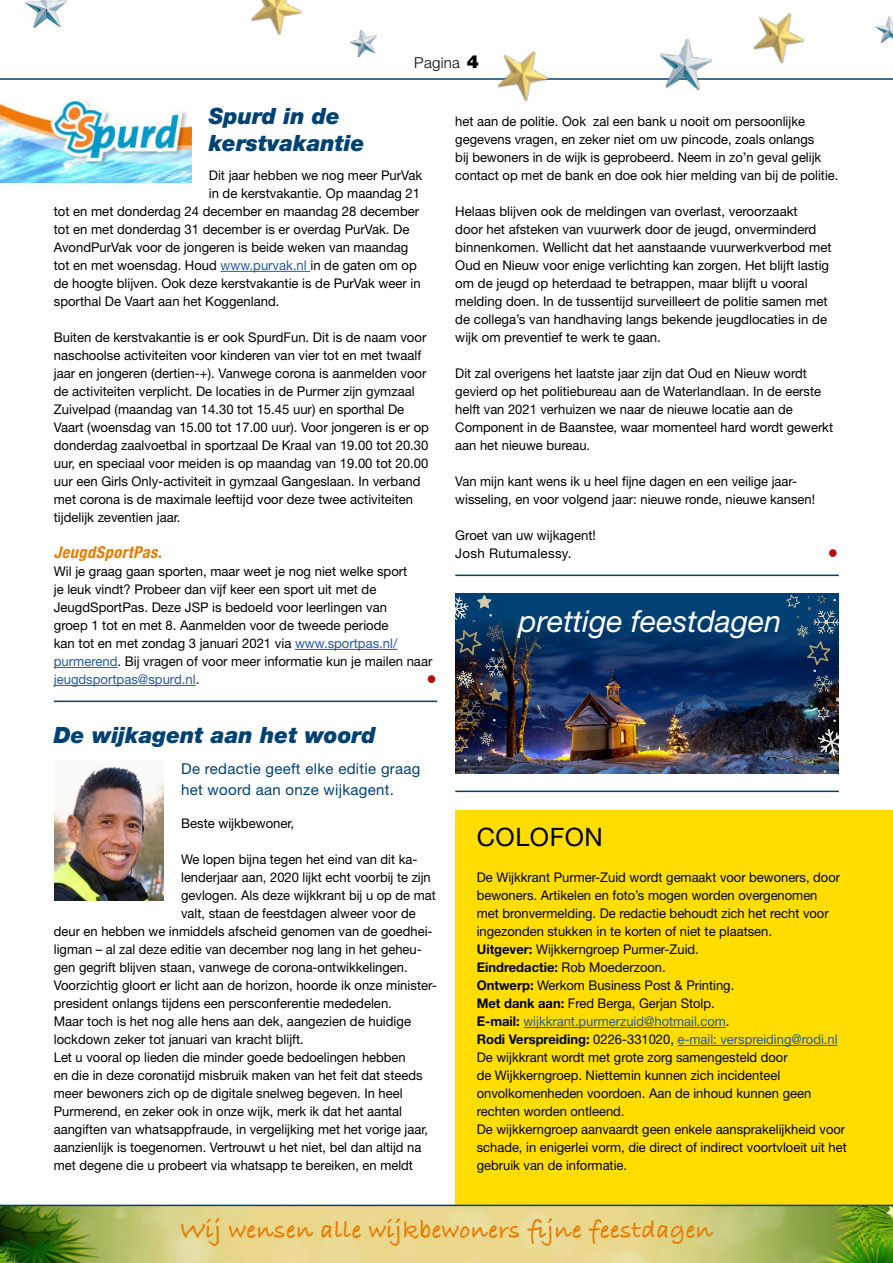
<style>
.page{position:relative;width:893px;height:1263px;background:#fff}
.page>*{position:absolute;margin:0;border:0;box-sizing:border-box;transform-origin:0 0}
.t1{font:italic 30.3px "Helvetica Neue";color:#fff}
.t2{font:700 25.35px "Bradley Hand ITCTT";letter-spacing:.02em;color:#e77b00}
.t3{font:25.35px "Helvetica Neue";letter-spacing:.02em;color:#000}
.t4{font:italic 900 22.5px/27px "Helvetica Neue";color:#004174}
.t5{font:italic 700 condensed 16.35px "Helvetica Neue";letter-spacing:.03em;color:#e77b00}
.t6{font:15px/21px "Helvetica Neue";letter-spacing:.02em;color:#004174}
.t7{font:300 15px "Helvetica Neue";letter-spacing:.02em;color:#000}
.t8{font:13.35px/18px "Helvetica Neue";color:#000}
.t9{font:13.35px "Wingdings";color:#b20e10}
.s1{font-weight:900;font-size:18px}
.s2{color:#275b9b}
.s3{font-weight:700}
</style>
<div class="page">
<div style="left:455px;top:810px;width:438px;height:406px;background:#fd0"></div>
<hr style="left:523px;top:1027px;width:203px;height:1px;background:#275b9b">
<hr style="left:677px;top:1045px;width:161px;height:1px;background:#275b9b">
<img style="left:0;top:1206px;width:893px;height:57px">
<hr style="left:0;top:1205px;width:893px;height:1px;background:#004174">
<hr style="left:0;top:78px;width:893px;height:2px;background:#004174">
<img style="left:350px;top:29px;width:27px;height:29px">
<img style="left:876px;top:16px;width:17px;height:27px">
<img style="left:26px;top:0;width:40px;height:27px">
<img style="left:656px;top:39px;width:58px;height:52px">
<img style="left:251px;top:0;width:51px;height:35px">
<img style="left:488px;top:51px;width:70px;height:51px">
<img style="left:753px;top:13px;width:52px;height:51px">
<hr style="left:221px;top:271px;width:89px;height:1px;background:#275b9b">
<hr style="left:295px;top:649px;width:102px;height:1px;background:#275b9b">
<hr style="left:54px;top:667px;width:64px;height:1px;background:#275b9b">
<hr style="left:54px;top:685px;width:142px;height:1px;background:#275b9b">
<hr style="left:54px;top:701px;width:383px;height:1px;background:#004174">
<hr style="left:455px;top:575px;width:384px;height:1px;background:#004174">
<hr style="left:455px;top:791px;width:384px;height:1px;background:#004174">
<img style="left:54px;top:766px;width:109px;height:134px">
<img style="left:0;top:98px;width:192px;height:84px">
<img style="left:508px;top:594px;width:279px;height:179px">
<img style="left:455px;top:594px;width:53px;height:179px">
<img style="left:787px;top:594px;width:52px;height:180px">
<p class="t7" style="left:414px;top:53px;width:66px">Pagina <span class="s1">4</span></p>
<h3 class="t4" style="left:209px;top:102px;width:157px">Spurd in de kerstvakantie</h3>
<p class="t8" style="left:209px;top:166px;width:215px">Dit jaar hebben we nog meer PurVak</p>
<p class="t8" style="left:209px;top:184px;width:213px">in de kerstvakantie. Op maandag 21</p>
<p class="t8" style="left:54px;top:202px;width:367px">tot en met donderdag 24 december en maandag 28 december</p>
<p class="t8" style="left:54px;top:220px;width:357px">tot en met donderdag 31 december is er overdag PurVak. De</p>
<p class="t8" style="left:54px;top:238px;width:356px">AvondPurVak voor de jongeren is beide weken van maandag</p>
<p class="t8" style="left:54px;top:256px;width:365px">tot en met woensdag. Houd <span class="s2">www.purvak.nl</span> in de gaten om op</p>
<p class="t8" style="left:54px;top:274px;width:368px">de hoogte blijven. Ook deze kerstvakantie is de PurVak weer in</p>
<p class="t8" style="left:54px;top:292px;width:227px">sporthal De Vaart aan het Koggenland.</p>
<p class="t8" style="left:54px;top:328px;width:377px">Buiten de kerstvakantie is er ook SpurdFun. Dit is de naam voor naschoolse activiteiten voor kinderen van vier tot en met twaalf jaar en jongeren (dertien-+). Vanwege corona is aanmelden voor de activiteiten verplicht. De locaties in de Purmer zijn gymzaal Zuivelpad (maandag van 14.30 tot 15.45 uur) en sporthal De Vaart (woensdag van 15.00 tot 17.00 uur). Voor jongeren is er op donderdag zaalvoetbal in sportzaal De Kraal van 19.00 tot 20.30 uur, en speciaal voor meiden is op maandag van 19.00 tot 20.00 uur een Girls Only-activiteit in gymzaal Gangeslaan. In verband met corona is de maximale leeftijd voor deze twee activiteiten tijdelijk zeventien jaar.</p>
<p class="t5" style="left:54px;top:542px;width:109px">JeugdSportPas.</p>
<p class="t8" style="left:54px;top:562px;width:380px">Wil je graag gaan sporten, maar weet je nog niet welke sport<br>je leuk vindt? Probeer dan vijf keer een sport uit met de JeugdSportPas. Deze JSP is bedoeld voor leerlingen van<br>groep 1 tot en met 8. Aanmelden voor de tweede periode<br>kan tot en met zondag 3 januari 2021 via <span class="s2">www.sportpas.nl/ purmerend</span>. Bij vragen of voor meer informatie kun je mailen naar <span class="s2">jeugdsportpas@spurd.nl</span>.</p>
<p class="t9" style="left:427px;top:672px;width:11px">●</p>
<h3 class="t4" style="left:54px;top:721px;width:323px">De wijkagent aan het woord</h3>
<p class="t6" style="left:181px;top:758px;width:241px">De redactie geeft elke editie graag het woord aan onze wijkagent.</p>
<p class="t8" style="left:181px;top:814px;width:115px">Beste wijkbewoner,</p>
<p class="t8" style="left:181px;top:850px;width:238px">We lopen bijna tegen het eind van dit ka-</p>
<p class="t8" style="left:181px;top:868px;width:251px">lenderjaar aan, 2020 lijkt echt voorbij te zijn</p>
<p class="t8" style="left:181px;top:886px;width:256px">gevlogen. Als deze wijkkrant bij u op de mat</p>
<p class="t8" style="left:181px;top:904px;width:236px">valt, staan de feestdagen alweer voor de</p>
<p class="t8" style="left:54px;top:922px;width:380px">deur en hebben we inmiddels afscheid genomen van de goedhei-</p>
<p class="t8" style="left:54px;top:940px;width:369px">ligman – al zal deze editie van december nog lang in het geheu-</p>
<p class="t8" style="left:54px;top:958px;width:355px">gen gegrift blijven staan, vanwege de corona-ontwikkelingen.</p>
<p class="t8" style="left:54px;top:976px;width:385px">Voorzichtig gloort er licht aan de horizon, hoorde ik onze minister-</p>
<p class="t8" style="left:54px;top:994px;width:340px">president onlangs tijdens een persconferentie mededelen.</p>
<p class="t8" style="left:54px;top:1012px;width:359px">Maar toch is het nog alle hens aan dek, aangezien de huidige</p>
<p class="t8" style="left:54px;top:1030px;width:252px">lockdown zeker tot januari van kracht blijft.</p>
<p class="t8" style="left:54px;top:1048px;width:353px">Let u vooral op lieden die minder goede bedoelingen hebben</p>
<p class="t8" style="left:54px;top:1066px;width:370px">en die in deze coronatijd misbruik maken van het feit dat steeds</p>
<p class="t8" style="left:54px;top:1084px;width:350px">meer bewoners zich op de digitale snelweg begeven. In heel</p>
<p class="t8" style="left:54px;top:1102px;width:350px">Purmerend, en zeker ook in onze wijk, merk ik dat het aantal</p>
<p class="t8" style="left:54px;top:1120px;width:376px">aangiften van whatsappfraude, in vergelijking met het vorige jaar,</p>
<p class="t8" style="left:54px;top:1138px;width:369px">aanzienlijk is toegenomen. Vertrouwt u het niet, bel dan altijd na</p>
<p class="t8" style="left:54px;top:1156px;width:361px">met degene die u probeert via whatsapp te bereiken, en meldt</p>
<p class="t8" style="left:455px;top:112px;width:385px">het aan de politie. Ook zal een bank u nooit om persoonlijke gegevens vragen, en zeker niet om uw pincode, zoals onlangs<br>bij bewoners in de wijk is geprobeerd. Neem in zo’n geval gelijk contact op met de bank en doe ook hier melding van bij de politie.</p>
<p class="t8" style="left:455px;top:202px;width:378px">Helaas blijven ook de meldingen van overlast, veroorzaakt<br>door het afsteken van vuurwerk door de jeugd, onverminderd binnenkomen. Wellicht dat het aanstaande vuurwerkverbod met Oud en Nieuw voor enige verlichting kan zorgen. Het blijft lastig om de jeugd op heterdaad te betrappen, maar blijft u vooral melding doen. In de tussentijd surveilleert de politie samen met de collega’s van handhaving langs bekende jeugdlocaties in de wijk om preventief te werk te gaan.</p>
<p class="t8" style="left:455px;top:364px;width:379px">Dit zal overigens het laatste jaar zijn dat Oud en Nieuw wordt gevierd op het politiebureau aan de Waterlandlaan. In de eerste helft van 2021 verhuizen we naar de nieuwe locatie aan de Component in de Baanstee, waar momenteel hard wordt gewerkt aan het nieuwe bureau.</p>
<p class="t8" style="left:455px;top:472px;width:361px">Van mijn kant wens ik u heel fijne dagen en een veilige jaar&shy;wisseling, en voor volgend jaar: nieuwe ronde, nieuwe kansen!</p>
<p class="t8" style="left:455px;top:526px;width:142px">Groet van uw wijkagent!<br>Josh Rutumalessy.</p>
<p class="t9" style="left:828px;top:546px;width:11px">●</p>
<h1 class="t1" style="left:519px;top:603px;width:264px">prettige feestdagen</h1>
<h2 class="t3" style="left:477px;top:822px;width:128px">COLOFON</h2>
<p class="t8" style="left:477px;top:868px;width:372px">De Wijkkrant Purmer-Zuid wordt gemaakt voor bewoners, door bewoners. Artikelen en foto’s mogen worden overgenomen<br>met bronvermelding. De redactie behoudt zich het recht voor ingezonden stukken in te korten of niet te plaatsen.<br><span class="s3">Uitgever:</span> Wijkkerngroep Purmer-Zuid.<br><span class="s3">Eindredactie:</span> Rob Moederzoon.<br><span class="s3">Ontwerp:</span> Werkom Business Post &amp; Printing.<br><span class="s3">Met dank aan:</span> Fred Berga, Gerjan Stolp.<br><span class="s3">E-mail:</span> <span class="s2">wijkkrant.purmerzuid@hotmail.com</span>.<br><span class="s3">Rodi Verspreiding:</span> 0226-331020, <span class="s2">e-mail: verspreiding@rodi.nl </span>De wijkkrant wordt met grote zorg samengesteld door<br>de Wijkkerngroep. Niettemin kunnen zich incidenteel onvolkomenheden voordoen. Aan de inhoud kunnen geen rechten worden ontleend.<br>De wijkkerngroep aanvaardt geen enkele aansprakelijkheid voor schade, in enigerlei vorm, die direct of indirect voortvloeit uit het gebruik van de informatie.</p>
<h2 class="t2" style="left:180px;top:1210px;width:534px">Wij wensen alle wijkbewoners fijne feestdagen</h2>
</div>
